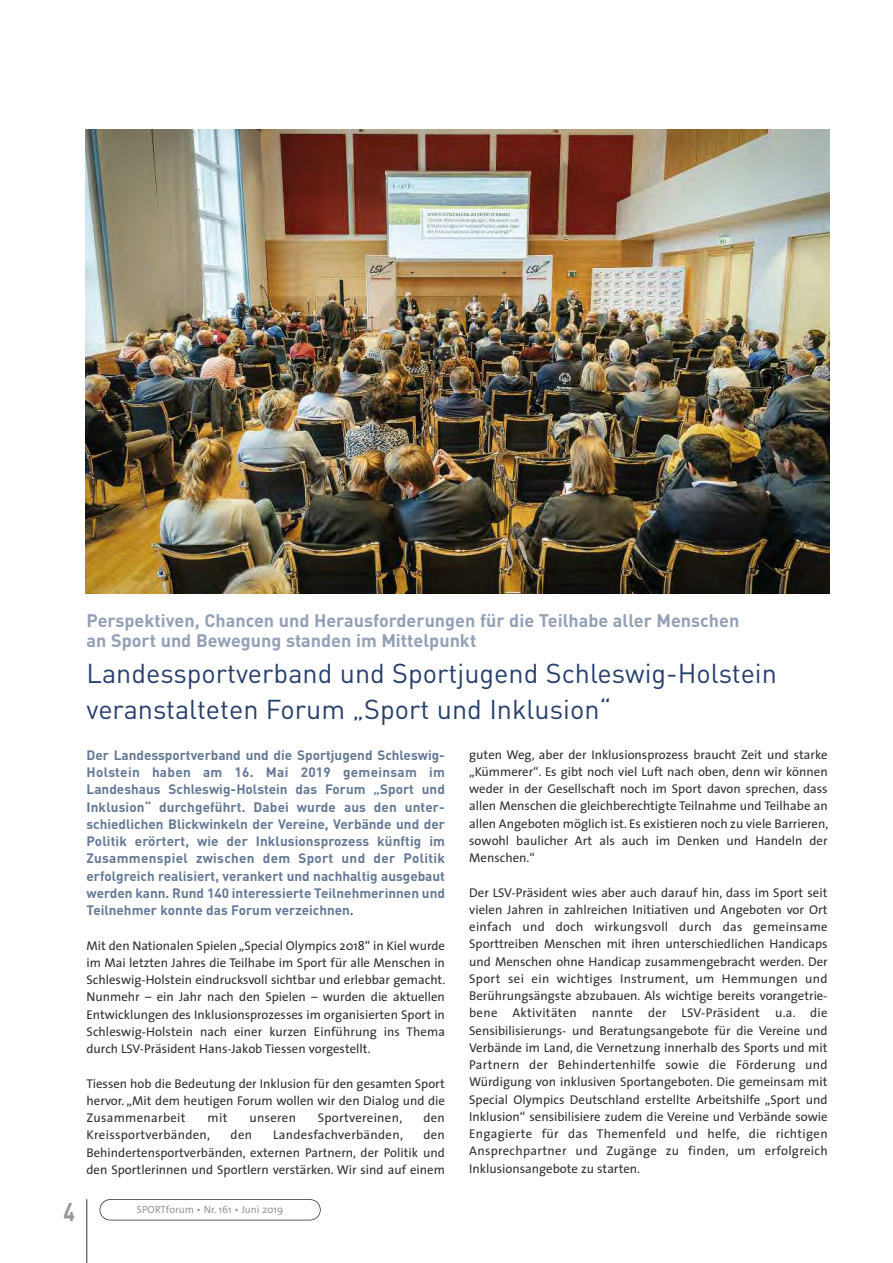
<style>
.page{position:relative;width:893px;height:1263px;background:#fff}
.page>*{position:absolute;margin:0;border:0;box-sizing:border-box;transform-origin:0 0}
.t1{font:27px/36px "DIN";color:#28406d}
.t2{font:700 25.2px "DIN";color:#989798;scale:.83 1}
.t3{font:700 18px/19.5px "DIN";color:#93a0b6}
.t4{font:700 13.5px/17.2px "DIN";color:#657996;text-align:justify}
.t5{font:12.75px/17.2px "The Sans";color:#302f31;text-align:justify}
.t6{font:12.75px "The Sans";letter-spacing:.025em;color:#302f31}
.t7{font:10.5px "The Sans";color:#989798}
</style>
<div class="page">
<div style="left:100px;top:1199px;width:221px;height:21px;border:2px solid #302f31;border-radius:11px"></div>
<hr style="left:86px;top:1199px;width:1px;height:64px;background:#302f31">
<img style="left:85px;top:130px;width:744px;height:464px">
<h3 class="t3" style="left:87px;top:611px;width:654px">Perspektiven, Chancen und Herausforderungen für die Teilhabe aller Menschen an Sport und Bewegung standen im Mittelpunkt</h3>
<h1 class="t1" style="left:87px;top:655px;width:692px">Landessportverband und Sportjugend Schleswig-Holstein veranstalteten Forum „Sport und Inklusion“</h1>
<p class="t4" style="left:87px;top:747px;width:360px">Der Landessportverband und die Sportjugend Schleswig-Holstein haben am 16. Mai 2019 gemeinsam im Landeshaus Schleswig-Holstein das Forum „Sport und Inklusion“ durchgeführt. Dabei wurde aus den unter&shy;schiedlichen Blickwinkeln der Vereine, Verbände und der Politik erörtert, wie der Inklusionsprozess künftig im Zusammenspiel zwischen dem Sport und der Politik erfolgreich realisiert, verankert und nachhaltig ausgebaut werden kann. Rund 140 interessierte Teilnehmerinnen und Teilnehmer konnte das Forum verzeichnen.</p>
<p class="t5" style="left:87px;top:938px;width:360px">Mit den Nationalen Spielen „Special Olympics 2018“ in Kiel wurde im Mai letzten Jahres die Teilhabe im Sport für alle Menschen in Schleswig-Holstein eindrucksvoll sichtbar und erlebbar gemacht.<br>Nunmehr – ein Jahr nach den Spielen – wurden die aktuellen Entwicklungen des Inklusionsprozesses im organisierten Sport in Schleswig-Holstein nach einer kurzen Einführung ins Thema durch LSV-Präsident Hans-Jakob Tiessen vorgestellt.</p>
<p class="t5" style="left:87px;top:1076px;width:360px">Tiessen hob die Bedeutung der Inklusion für den gesamten Sport hervor. „Mit dem heutigen Forum wollen wir den Dialog und die Zusammenarbeit</p>
<p class="t5" style="left:208px;top:1110px;width:21px">mit</p>
<p class="t6" style="left:249px;top:1113px;width:48px">unseren</p>
<p class="t6" style="left:318px;top:1113px;width:86px">Sportvereinen,</p>
<p class="t5" style="left:423px;top:1110px;width:23px">den</p>
<p class="t6" style="left:87px;top:1130px;width:125px">Kreissportverbänden,</p>
<p class="t5" style="left:231px;top:1128px;width:23px">den</p>
<p class="t6" style="left:273px;top:1130px;width:131px">Landesfachverbänden,</p>
<p class="t5" style="left:87px;top:1128px;width:360px;text-indent:337px">den Behindertensportverbänden, externen Partnern, der Politik und den Sportlerinnen und Sportlern verstärken. Wir sind auf einem</p>
<h2 class="t2" style="left:63px;top:1197px;width:15px">4</h2>
<p class="t7" style="left:137px;top:1205px;width:148px">SPORTforum • Nr. 161 • Juni 2019</p>
<p class="t5" style="left:469px;top:747px;width:361px">guten Weg, aber der Inklusionsprozess braucht Zeit und starke „Kümmerer“. Es gibt noch viel Luft nach oben, denn wir können weder in der Gesellschaft noch im Sport davon sprechen, dass allen Menschen die gleichberechtigte Teilnahme und Teilhabe an allen Angeboten möglich ist. Es existieren noch zu viele Barrieren, sowohl baulicher Art als auch im Denken und Handeln der Menschen.“</p>
<p class="t5" style="left:469px;top:885px;width:360px">Der LSV-Präsident wies aber auch darauf hin, dass im Sport seit vielen Jahren in zahlreichen Initiativen und Angeboten vor Ort einfach und doch wirkungsvoll durch das gemeinsame Sporttreiben Menschen mit ihren unterschiedlichen Handicaps und Menschen ohne Handicap zusammengebracht werden. Der Sport sei ein wichtiges Instrument, um Hemmungen und Berührungsängste abzubauen. Als wichtige bereits vorangetrie&shy;bene Aktivitäten nannte der LSV-Präsident u.a. die Sensibilisierungs- und Beratungsangebote für die Vereine und Verbände im Land, die Vernetzung innerhalb des Sports und mit Partnern der Behindertenhilfe sowie die Förderung und Würdigung von inklusiven Sportangeboten. Die gemeinsam mit Special Olympics Deutschland erstellte Arbeitshilfe „Sport und Inklusion“ sensibilisiere zudem die Vereine und Verbände sowie Engagierte für das Themenfeld und helfe, die richtigen Ansprechpartner und Zugänge zu finden, um erfolgreich Inklusionsangebote zu starten.</p>
</div>
